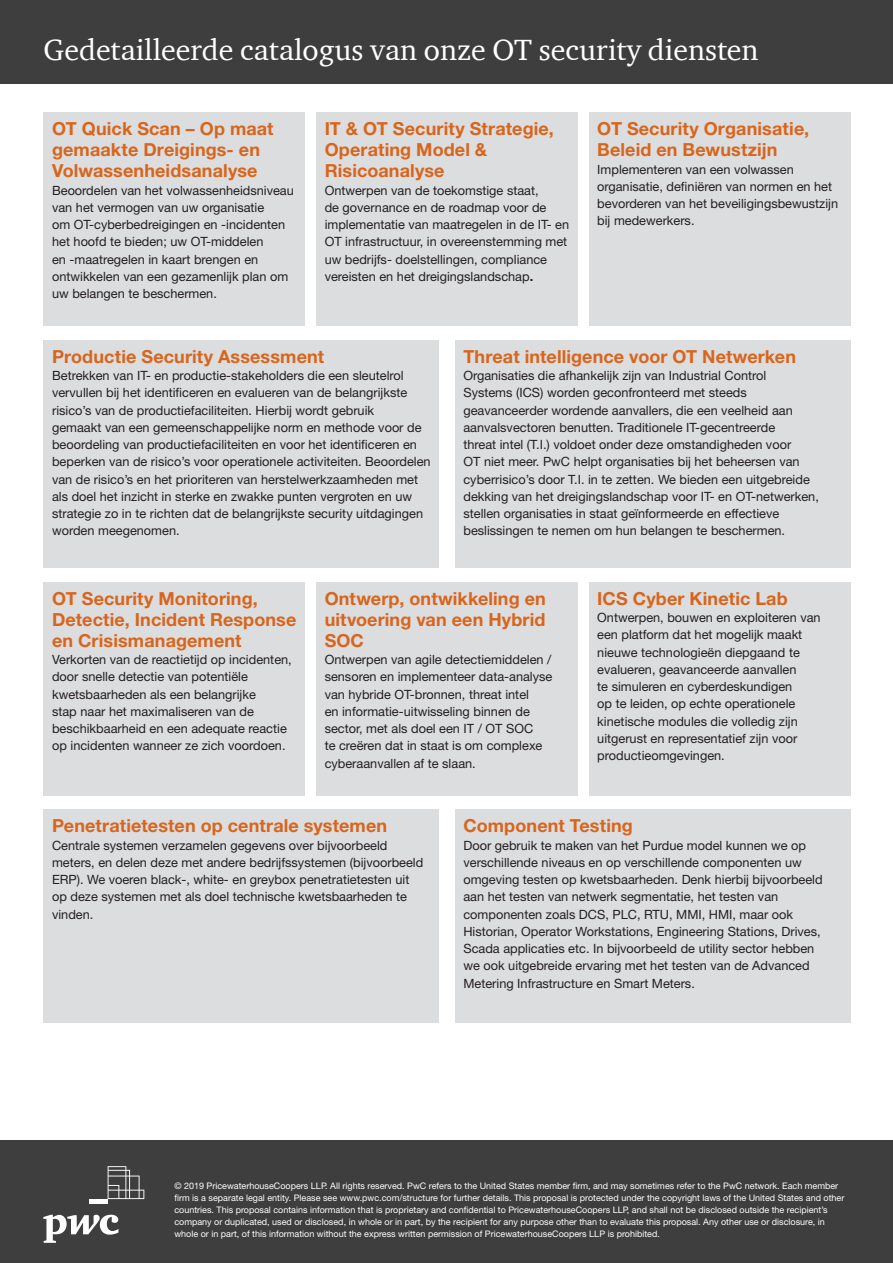
<style>
.page{position:relative;width:893px;height:1263px;background:#fff}
.page>*{position:absolute;margin:0;border:0;box-sizing:border-box;transform-origin:0 0}
.kop_2{font:30px "Charter ITC Com";color:#fff}
.Kop_3{font:700 18px/21px "Helvetica Neue";letter-spacing:.005em;color:#d8651c}
.Body_text{font:12.75px/17.2px "Helvetica Neue";color:#231f20}
.Copyright{font:9px/12px "Helvetica Neue";color:#fff}
.s1{font-weight:700}
</style>
<div class="page">
<div style="left:0;top:1141px;width:893px;height:122px;background:#3e3e3f"></div>
<svg style="left:43px;top:1215px;width:75px;height:28px"></svg>
<div style="left:89px;top:1199px;width:19px;height:5px;background:#fff"></div>
<svg style="left:108px;top:1166px;width:36px;height:33px"></svg>
<div style="left:0;top:0;width:893px;height:84px;background:#3e3e3f"></div>
<div style="left:44px;top:113px;width:261px;height:213px;background:#dcdddf"></div>
<div style="left:44px;top:582px;width:261px;height:213px;background:#dcdddf"></div>
<div style="left:44px;top:810px;width:395px;height:213px;background:#dcdddf"></div>
<div style="left:44px;top:340px;width:395px;height:228px;background:#dcdddf"></div>
<div style="left:455px;top:340px;width:395px;height:228px;background:#dcdddf"></div>
<div style="left:316px;top:113px;width:262px;height:213px;background:#dcdddf"></div>
<div style="left:316px;top:582px;width:262px;height:213px;background:#dcdddf"></div>
<div style="left:455px;top:810px;width:395px;height:213px;background:#dcdddf"></div>
<div style="left:589px;top:113px;width:261px;height:213px;background:#dcdddf"></div>
<div style="left:589px;top:582px;width:261px;height:213px;background:#dcdddf"></div>
<p class="kop_2" style="left:44px;top:31px;width:716px">Gedetailleerde catalogus van onze OT security diensten</p>
<p class="Kop_3" style="left:52px;top:118px;width:223px">OT Quick Scan – Op maat</p>
<p class="Kop_3" style="left:52px;top:139px;width:210px">gemaakte Dreigings- en</p>
<p class="Kop_3" style="left:52px;top:160px;width:207px">Volwassenheidsanalyse</p>
<p class="Body_text" style="left:52px;top:181px;width:243px">Beoordelen van het volwassenheidsniveau van het vermogen van uw organisatie<br>om OT-cyberbedreigingen en -incidenten het hoofd te bieden; uw OT-middelen<br>en -maatregelen in kaart brengen en ontwikkelen van een gezamenlijk plan om uw belangen te beschermen.</p>
<p class="Kop_3" style="left:325px;top:118px;width:231px">IT &amp; OT Security Strategie,<br>Operating Model &amp;<br>Risicoanalyse</p>
<p class="Body_text" style="left:325px;top:181px;width:246px">Ontwerpen van de toekomstige staat,<br>de governance en de roadmap voor de implementatie van maatregelen in de IT- en OT infrastructuur, in overeenstemming met uw bedrijfs- doelstellingen, compliance vereisten en het dreigingslandschap<span class="s1">.</span></p>
<p class="Kop_3" style="left:597px;top:118px;width:213px">OT Security Organisatie,</p>
<p class="Kop_3" style="left:597px;top:139px;width:182px">Beleid en Bewustzijn</p>
<p class="Body_text" style="left:597px;top:160px;width:242px">Implementeren van een volwassen organisatie, definiëren van normen en het bevorderen van het beveiligingsbewustzijn bij medewerkers.</p>
<p class="Kop_3" style="left:52px;top:345px;width:274px">Productie Security Assessment</p>
<p class="Body_text" style="left:52px;top:367px;width:380px">Betrekken van IT- en productie-stakeholders die een sleutelrol vervullen bij het identificeren en evalueren van de belangrijkste risico’s van de productiefaciliteiten. Hierbij wordt gebruik<br>gemaakt van een gemeenschappelijke norm en methode voor de beoordeling van productiefaciliteiten en voor het identificeren en beperken van de risico’s voor operationele activiteiten. Beoordelen van de risico’s en het prioriteren van herstelwerkzaamheden met als doel het inzicht in sterke en zwakke punten vergroten en uw strategie zo in te richten dat de belangrijkste security uitdagingen worden meegenomen.</p>
<p class="Kop_3" style="left:463px;top:345px;width:334px">Threat intelligence voor OT Netwerken</p>
<p class="Body_text" style="left:463px;top:367px;width:304px">Organisaties die afhankelijk zijn van Industrial Control</p>
<p class="Body_text" style="left:463px;top:384px;width:285px">Systems (ICS) worden geconfronteerd met steeds</p>
<p class="Body_text" style="left:463px;top:401px;width:331px">geavanceerder wordende aanvallers, die een veelheid aan</p>
<p class="Body_text" style="left:463px;top:418px;width:313px">aanvalsvectoren benutten. Traditionele IT-gecentreerde</p>
<p class="Body_text" style="left:463px;top:436px;width:329px">threat intel (T.I.) voldoet onder deze omstandigheden voor</p>
<p class="Body_text" style="left:463px;top:453px;width:338px">OT niet meer. PwC helpt organisaties bij het beheersen van</p>
<p class="Body_text" style="left:463px;top:470px;width:357px">cyberrisico’s door T.I. in te zetten. We bieden een uitgebreide dekking van het dreigingslandschap voor IT- en OT-netwerken, stellen organisaties in staat geïnformeerde en effectieve beslissingen te nemen om hun belangen te beschermen.</p>
<p class="Kop_3" style="left:52px;top:587px;width:246px">OT Security Monitoring,<br>Detectie, Incident Response en Crisismanagement</p>
<p class="Body_text" style="left:52px;top:651px;width:241px">Verkorten van de reactietijd op incidenten, door snelle detectie van potentiële kwetsbaarheden als een belangrijke<br>stap naar het maximaliseren van de beschikbaarheid en een adequate reactie op incidenten wanneer ze zich voordoen.</p>
<p class="Kop_3" style="left:325px;top:587px;width:223px;text-align:justify">Ontwerp, ontwikkeling en uitvoering van een Hybrid SOC</p>
<p class="Body_text" style="left:325px;top:651px;width:229px">Ontwerpen van agile detectiemiddelen / sensoren en implementeer data-analyse van hybride OT-bronnen, threat intel<br>en informatie-uitwisseling binnen de sector, met als doel een IT / OT SOC<br>te creëren dat in staat is om complexe cyberaanvallen af te slaan.</p>
<p class="Kop_3" style="left:597px;top:587px;width:192px">ICS Cyber Kinetic Lab</p>
<p class="Body_text" style="left:597px;top:609px;width:225px">Ontwerpen, bouwen en exploiteren van een platform dat het mogelijk maakt nieuwe technologieën diepgaand te evalueren, geavanceerde aanvallen</p>
<p class="Body_text" style="left:597px;top:678px;width:202px">te simuleren en cyberdeskundigen op te leiden, op echte operationele kinetische modules die volledig zijn uitgerust en representatief zijn voor productieomgevingen.</p>
<p class="Kop_3" style="left:52px;top:815px;width:337px">Penetratietesten op centrale systemen</p>
<p class="Body_text" style="left:52px;top:836px;width:373px">Centrale systemen verzamelen gegevens over bijvoorbeeld meters, en delen deze met andere bedrijfssystemen (bijvoorbeeld ERP). We voeren black-, white- en greybox penetratietesten uit op deze systemen met als doel technische kwetsbaarheden te vinden.</p>
<p class="Kop_3" style="left:463px;top:815px;width:171px">Component Testing</p>
<p class="Body_text" style="left:463px;top:836px;width:361px">Door gebruik te maken van het Purdue model kunnen we op verschillende niveaus en op verschillende componenten uw omgeving testen op kwetsbaarheden. Denk hierbij bijvoorbeeld aan het testen van netwerk segmentatie, het testen van componenten zoals DCS, PLC, RTU, MMI, HMI, maar ook Historian, Operator Workstations, Engineering Stations, Drives, Scada applicaties etc. In bijvoorbeeld de utility sector hebben we ook uitgebreide ervaring met het testen van de Advanced Metering Infrastructure en Smart Meters.</p>
<p class="Copyright" style="left:174px;top:1180px;width:671px">© 2019 PricewaterhouseCoopers LLP. All rights reserved. PwC refers to the United States member firm, and may sometimes refer to the PwC network. Each member firm is a separate legal entity. Please see www.pwc.com/structure for further details. This proposal is protected under the copyright laws of the United States and other countries. This proposal contains information that is proprietary and confidential to PricewaterhouseCoopers LLP, and shall not be disclosed outside the recipient’s company or duplicated, used or disclosed, in whole or in part, by the recipient for any purpose other than to evaluate this proposal. Any other use or disclosure, in whole or in part, of this information without the express written permission of PricewaterhouseCoopers LLP is prohibited.</p>
</div>
